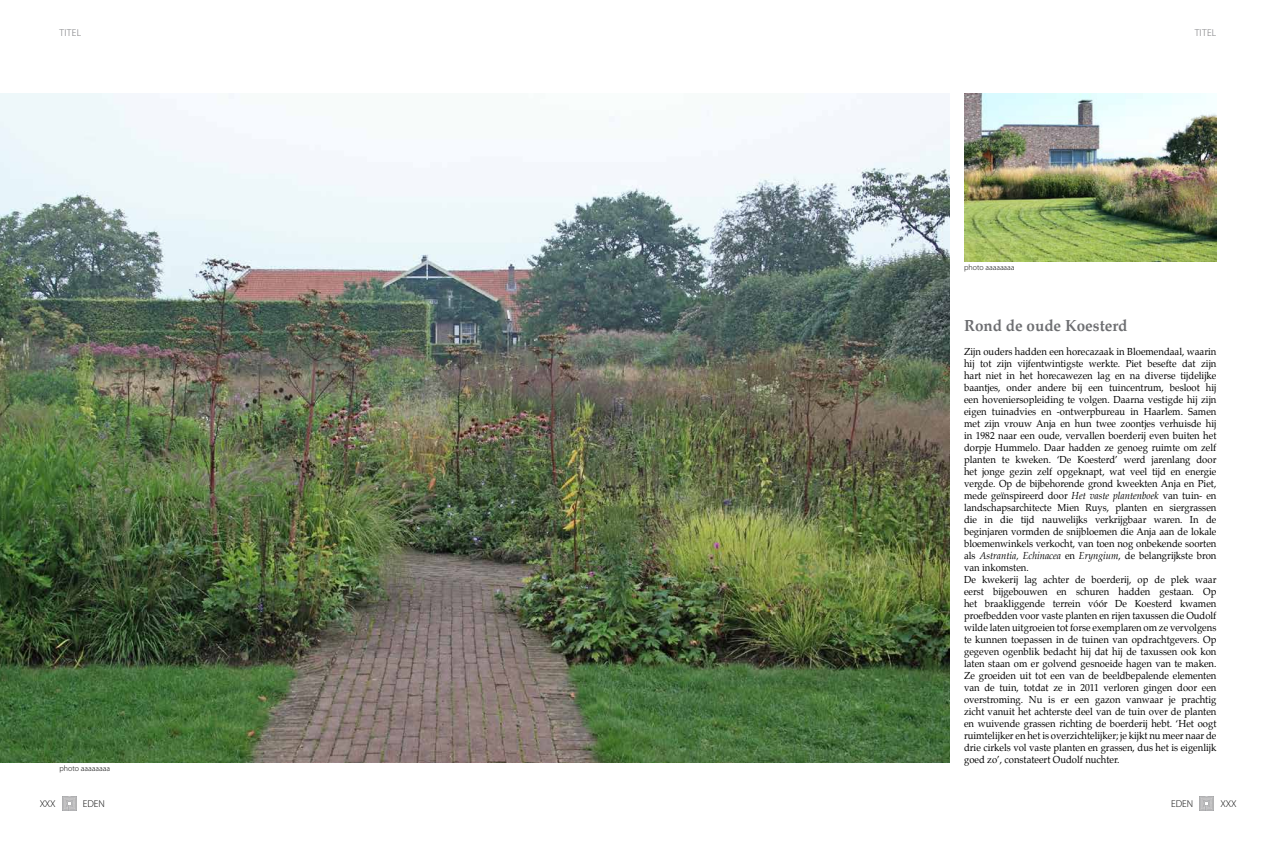
<style>
.page{position:relative;width:1276px;height:842px;background:#fff}
.page>*{position:absolute;margin:0;border:0;box-sizing:border-box;transform-origin:0 0}
.t1{font:700 16px "Palatino";color:#6d6e71;scale:.95 1}
.t2{font:10px/12px "Palatino";color:#000;scale:.95 1}
.t3{font:300 10px "Myriad Pro";color:#000}
.t4{font:300 10px "Myriad Pro";letter-spacing:.03em;color:#6d6e71}
.t5{font:300 8px "Myriad Pro";color:#000}
.s1{font-style:italic}
</style>
<div class="page">
<img style="left:62px;top:797px;width:14px;height:14px">
<img style="left:1199px;top:797px;width:14px;height:14px">
<img style="left:0;top:94px;width:950px;height:669px">
<img style="left:964px;top:94px;width:252px;height:168px">
<p class="t4" style="left:60px;top:27px;width:23px">TITEL</p>
<p class="t4" style="left:1194px;top:27px;width:23px">TITEL</p>
<p class="t5" style="left:60px;top:764px;width:52px">photo aaaaaaaa</p>
<p class="t5" style="left:964px;top:263px;width:52px">photo aaaaaaaa</p>
<h1 class="t1" style="left:964px;top:311px;width:174px">Rond de oude Koesterd</h1>
<p class="t2" style="left:964px;top:345px;width:267px">Zijn ouders hadden een horecazaak in Bloemendaal, waarin hij tot zijn vijfentwintigste werkte. Piet besefte dat zijn hart niet in het horecawezen lag en na diverse tijdelijke baantjes, onder andere bij een tuincentrum, besloot hij een hoveniersopleiding te volgen. Daarna vestigde hij zijn eigen tuinadvies en -ontwerpbureau in Haarlem. Samen met zijn vrouw Anja en hun twee zoontjes verhuisde hij in 1982 naar een oude, vervallen boerderij even buiten het dorpje Hummelo. Daar hadden ze genoeg ruimte om zelf planten te kweken. ‘De Koesterd’ werd jarenlang door het jonge gezin zelf opgeknapt, wat veel tijd en energie vergde. Op de bijbehorende grond kweekten Anja en Piet, mede geïnspireerd door <span class="s1">Het vaste plantenboek</span> van tuin- en landschapsarchitecte Mien Ruys, planten en siergrassen die in die tijd nauwelijks verkrijgbaar waren. In de beginjaren vormden de snijbloemen die Anja aan de lokale bloemenwinkels verkocht, van toen nog onbekende soorten als <span class="s1">Astrantia, Echinacea</span> en <span class="s1">Eryngium</span>, de belangrijkste bron van inkomsten.<br>De kwekerij lag achter de boerderij, op de plek waar eerst bijgebouwen en schuren hadden gestaan. Op het braakliggende terrein vóór De Koesterd kwamen proefbedden voor vaste planten en rijen taxussen die Oudolf wilde laten uitgroeien tot forse exemplaren om ze vervolgens te kunnen toepassen in de tuinen van opdrachtgevers. Op gegeven ogenblik bedacht hij dat hij de taxussen ook kon laten staan om er golvend gesnoeide hagen van te maken.<br>Ze groeiden uit tot een van de beeldbepalende elementen van de tuin, totdat ze in 2011 verloren gingen door een overstroming. Nu is er een gazon vanwaar je prachtig zicht vanuit het achterste deel van de tuin over de planten en wuivende grassen richting de boerderij hebt. ‘Het oogt ruimtelijker en het is overzichtelijker; je kijkt nu meer naar de drie cirkels vol vaste planten en grassen, dus het is eigenlijk goed zo’, constateert Oudolf nuchter.</p>
<p class="t3" style="left:40px;top:798px;width:18px">XXX</p>
<p class="t3" style="left:83px;top:798px;width:24px">EDEN</p>
<p class="t3" style="left:1171px;top:798px;width:24px">EDEN</p>
<p class="t3" style="left:1220px;top:798px;width:18px">XXX</p>
</div>
